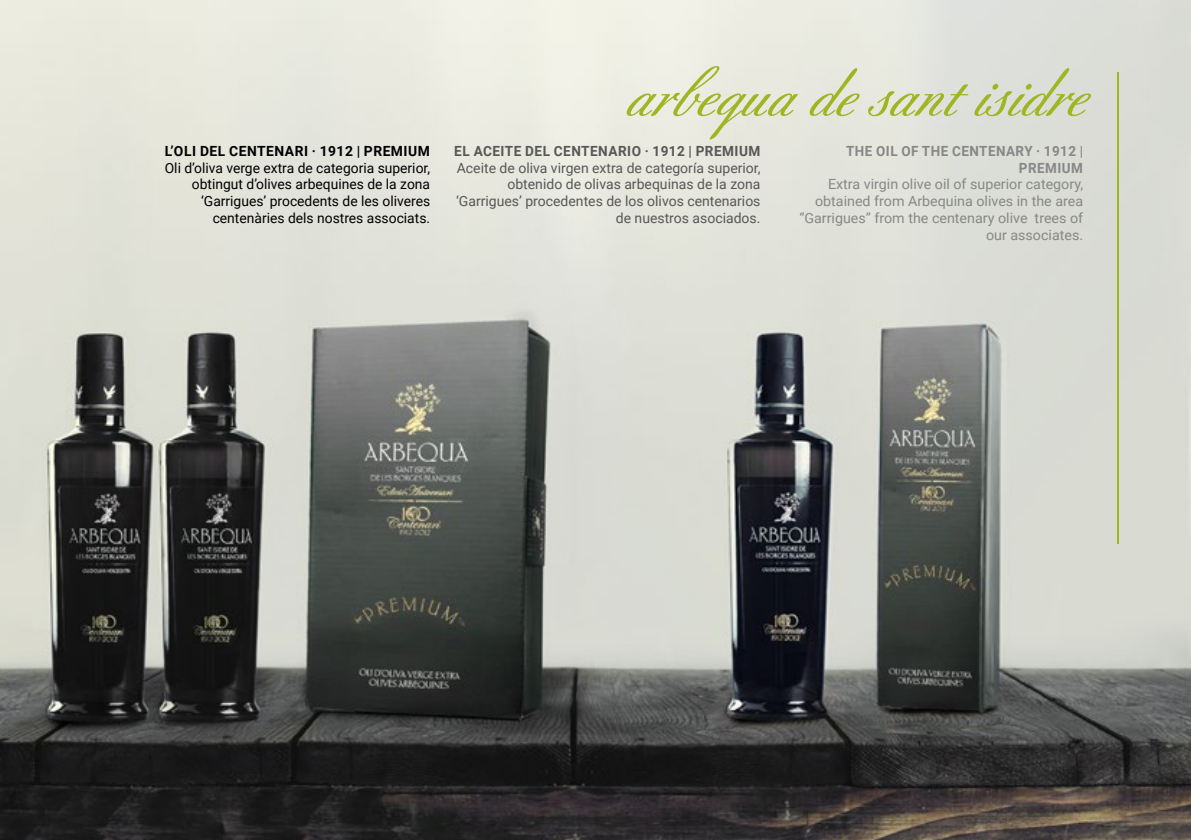
<style>
.page{position:relative;width:1191px;height:840px;background:#fff}
.page>*{position:absolute;margin:0;border:0;box-sizing:border-box;transform-origin:0 0}
.t1{font:500 60px "Berthold Script";color:#a0b522}
.t2{font:14px/16.8px "Roboto";color:#575756;text-align:right}
.t3{font:14px/16.8px "Roboto";color:#000;text-align:right}
.t4{font:14px/16.8px "Roboto";color:#878787;text-align:right}
.t5{font:700 14px "Roboto";letter-spacing:.035em;color:#575756}
.t6{font:700 14px/16.8px "Roboto";letter-spacing:.035em;color:#878787;text-align:right;scale:.96 1}
.t7{font:700 14px "Roboto";letter-spacing:.035em;color:#000}
</style>
<div class="page">
<img style="left:0;top:0;width:1191px;height:839px">
<hr style="left:1117px;top:72px;width:1px;height:471px;background:#a0b522">
<p class="t7" style="left:165px;top:141px;width:267px">L’OLI DEL CENTENARI · 1912 | PREMIUM</p>
<p class="t3" style="left:165px;top:159px;width:267px">Oli d’oliva verge extra de categoria superior, obtingut d’olives arbequines de la zona ‘Garrigues’ procedents de les oliveres centenàries dels nostres associats.</p>
<h1 class="t1" style="left:623px;top:62px;width:462px">arbequa de sant isidre</h1>
<p class="t6" style="left:846px;top:142px;width:248px">THE OIL OF THE CENTENARY · 1912 |<br>PREMIUM</p>
<p class="t4" style="left:799px;top:175px;width:285px">Extra virgin olive oil of superior category, obtained from Arbequina olives in the area “Garrigues” from the centenary olive trees of our associates.</p>
<p class="t5" style="left:454px;top:141px;width:307px">EL ACEITE DEL CENTENARIO · 1912 | PREMIUM</p>
<p class="t2" style="left:456px;top:159px;width:306px">Aceite de oliva virgen extra de categoría superior, obtenido de olivas arbequinas de la zona ‘Garrigues’ procedentes de los olivos centenarios de nuestros asociados.</p>
</div>
